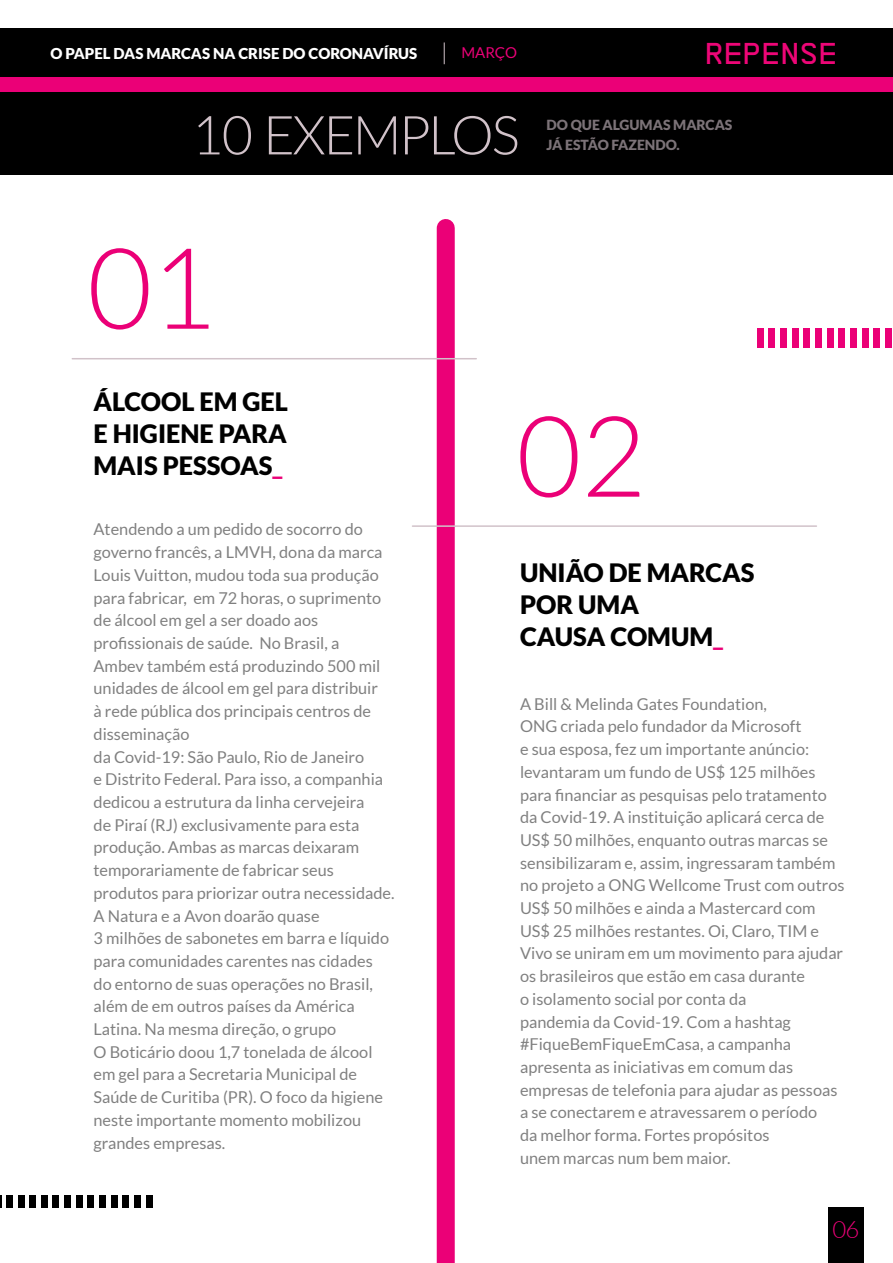
<style>
.page{position:relative;width:893px;height:1263px;background:#fff}
.page>*{position:absolute;margin:0;border:0;box-sizing:border-box;transform-origin:0 0}
.t1{font:300 112.5px "Lato";color:#eb0077}
.t2{font:300 53.85px "Lato";letter-spacing:-.04em;color:#d1c2c9}
.t3{font:30px "NB55 MS";letter-spacing:.06em;color:#ed0677}
.t4{font:900 25.35px "Lato";color:#000}
.t5{font:300 24px "Lato";color:#eb0077}
.t6{font:16.35px/22.6px "Lato";color:#808080}
.t7{font:900 15px "Lato";color:#fff}
.t8{font:15px "Lato";color:#eb0077}
.t9{font:900 13.95px "Lato";color:#7c7378}
.s1{color:#eb0077}
</style>
<div class="page">
<div style="left:76px;top:1195px;width:7px;height:13px;background:#000"></div>
<div style="left:53px;top:1195px;width:6px;height:13px;background:#000"></div>
<div style="left:29px;top:1195px;width:7px;height:13px;background:#000"></div>
<div style="left:64px;top:1195px;width:7px;height:13px;background:#000"></div>
<div style="left:41px;top:1195px;width:7px;height:13px;background:#000"></div>
<div style="left:18px;top:1195px;width:6px;height:13px;background:#000"></div>
<div style="left:6px;top:1195px;width:7px;height:13px;background:#000"></div>
<svg style="left:0;top:1195px;width:2px;height:13px"></svg>
<div style="left:146px;top:1195px;width:6px;height:13px;background:#000"></div>
<div style="left:122px;top:1195px;width:7px;height:13px;background:#000"></div>
<div style="left:99px;top:1195px;width:7px;height:13px;background:#000"></div>
<div style="left:134px;top:1195px;width:7px;height:13px;background:#000"></div>
<div style="left:111px;top:1195px;width:6px;height:13px;background:#000"></div>
<div style="left:87px;top:1195px;width:7px;height:13px;background:#000"></div>
<div style="left:828px;top:1208px;width:36px;height:55px;background:#000"></div>
<div style="left:437px;top:228px;width:18px;height:1035px;background:#eb0077"></div>
<hr style="left:72px;top:358px;width:404px;height:1px;background:#d1c2c9">
<hr style="left:412px;top:525px;width:404px;height:2px;background:#d1c2c9">
<div style="left:815px;top:329px;width:7px;height:19px;background:#eb0077"></div>
<div style="left:792px;top:329px;width:7px;height:19px;background:#eb0077"></div>
<div style="left:769px;top:329px;width:6px;height:19px;background:#eb0077"></div>
<div style="left:803px;top:329px;width:7px;height:19px;background:#eb0077"></div>
<div style="left:780px;top:329px;width:7px;height:19px;background:#eb0077"></div>
<div style="left:757px;top:329px;width:7px;height:19px;background:#eb0077"></div>
<div style="left:885px;top:329px;width:7px;height:19px;background:#eb0077"></div>
<div style="left:862px;top:329px;width:6px;height:19px;background:#eb0077"></div>
<div style="left:838px;top:329px;width:7px;height:19px;background:#eb0077"></div>
<div style="left:873px;top:329px;width:7px;height:19px;background:#eb0077"></div>
<div style="left:850px;top:329px;width:7px;height:19px;background:#eb0077"></div>
<div style="left:827px;top:329px;width:6px;height:19px;background:#eb0077"></div>
<div style="left:0;top:87px;width:893px;height:87px;background:#000"></div>
<div style="left:0;top:28px;width:893px;height:50px;background:#000"></div>
<div style="left:0;top:78px;width:893px;height:14px;background:#eb0077"></div>
<svg style="left:444px;top:42px;width:1px;height:22px"></svg>
<p class="t7" style="left:51px;top:44px;width:368px">O PAPEL DAS MARCAS NA CRISE DO CORONAVÍRUS</p>
<p class="t8" style="left:461px;top:45px;width:57px">MARÇO</p>
<p class="t3" style="left:707px;top:35px;width:132px">REPENSE</p>
<p class="t2" style="left:193px;top:98px;width:329px">10 EXEMPLOS</p>
<p class="t9" style="left:547px;top:117px;width:187px">DO QUE ALGUMAS MARCAS</p>
<p class="t9" style="left:547px;top:137px;width:135px">JÁ ESTÃO FAZENDO.</p>
<p class="t1" style="left:87px;top:210px;width:132px">01</p>
<p class="t4" style="left:94px;top:387px;width:196px">ÁLCOOL EM GEL</p>
<p class="t4" style="left:94px;top:419px;width:195px">E HIGIENE PARA</p>
<p class="t4" style="left:94px;top:450px;width:190px">MAIS PESSOAS<span class="s1">_</span></p>
<p class="t6" style="left:94px;top:518px;width:291px">Atendendo a um pedido de socorro do governo francês, a LMVH, dona da marca</p>
<p class="t6" style="left:94px;top:563px;width:289px">Louis Vuitton, mudou toda sua produção para fabricar, em 72 horas, o suprimento</p>
<p class="t6" style="left:94px;top:609px;width:288px">de álcool em gel a ser doado aos profissionais de saúde. No Brasil, a Ambev também está produzindo 500 mil unidades de álcool em gel para distribuir à rede pública dos principais centros de disseminação</p>
<p class="t6" style="left:94px;top:745px;width:272px">da Covid-19: São Paulo, Rio de Janeiro</p>
<p class="t6" style="left:94px;top:768px;width:302px">e Distrito Federal. Para isso, a companhia dedicou a estrutura da linha cervejeira<br>de Piraí (RJ) exclusivamente para esta produção. Ambas as marcas deixaram temporariamente de fabricar seus produtos para priorizar outra necessidade.</p>
<p class="t6" style="left:94px;top:904px;width:228px">A Natura e a Avon doarão quase</p>
<p class="t6" style="left:94px;top:927px;width:297px">3 milhões de sabonetes em barra e líquido para comunidades carentes nas cidades</p>
<p class="t6" style="left:94px;top:972px;width:281px">do entorno de suas operações no Brasil,</p>
<p class="t6" style="left:94px;top:995px;width:263px">além de em outros países da América<br>Latina. Na mesma direção, o grupo</p>
<p class="t6" style="left:94px;top:1040px;width:291px">O Boticário doou 1,7 tonelada de álcool em gel para a Secretaria Municipal de<br>Saúde de Curitiba (PR). O foco da higiene</p>
<p class="t6" style="left:94px;top:1108px;width:269px">neste importante momento mobilizou grandes empresas.</p>
<p class="t1" style="left:516px;top:378px;width:132px">02</p>
<p class="t4" style="left:520px;top:558px;width:236px">UNIÃO DE MARCAS</p>
<p class="t4" style="left:520px;top:590px;width:120px">POR UMA</p>
<p class="t4" style="left:520px;top:622px;width:205px">CAUSA COMUM<span class="s1">_</span></p>
<p class="t6" style="left:520px;top:692px;width:248px">A Bill &amp; Melinda Gates Foundation,</p>
<p class="t6" style="left:520px;top:715px;width:326px">ONG criada pelo fundador da Microsoft<br>e sua esposa, fez um importante anúncio: levantaram um fundo de US$ 125 milhões para financiar as pesquisas pelo tratamento da Covid-19. A instituição aplicará cerca de US$ 50 milhões, enquanto outras marcas se sensibilizaram e, assim, ingressaram também no projeto a ONG Wellcome Trust com outros US$ 50 milhões e ainda a Mastercard com US$ 25 milhões restantes. Oi, Claro, TIM e Vivo se uniram em um movimento para ajudar</p>
<p class="t6" style="left:520px;top:965px;width:287px">os brasileiros que estão em casa durante</p>
<p class="t6" style="left:520px;top:987px;width:319px">o isolamento social por conta da<br>pandemia da Covid-19. Com a hashtag #FiqueBemFiqueEmCasa, a campanha apresenta as iniciativas em comum das empresas de telefonia para ajudar as pessoas a se conectarem e atravessarem o período</p>
<p class="t6" style="left:520px;top:1124px;width:251px">da melhor forma. Fortes propósitos</p>
<p class="t6" style="left:520px;top:1146px;width:212px">unem marcas num bem maior.</p>
<p class="t5" style="left:832px;top:1212px;width:28px">06</p>
</div>
